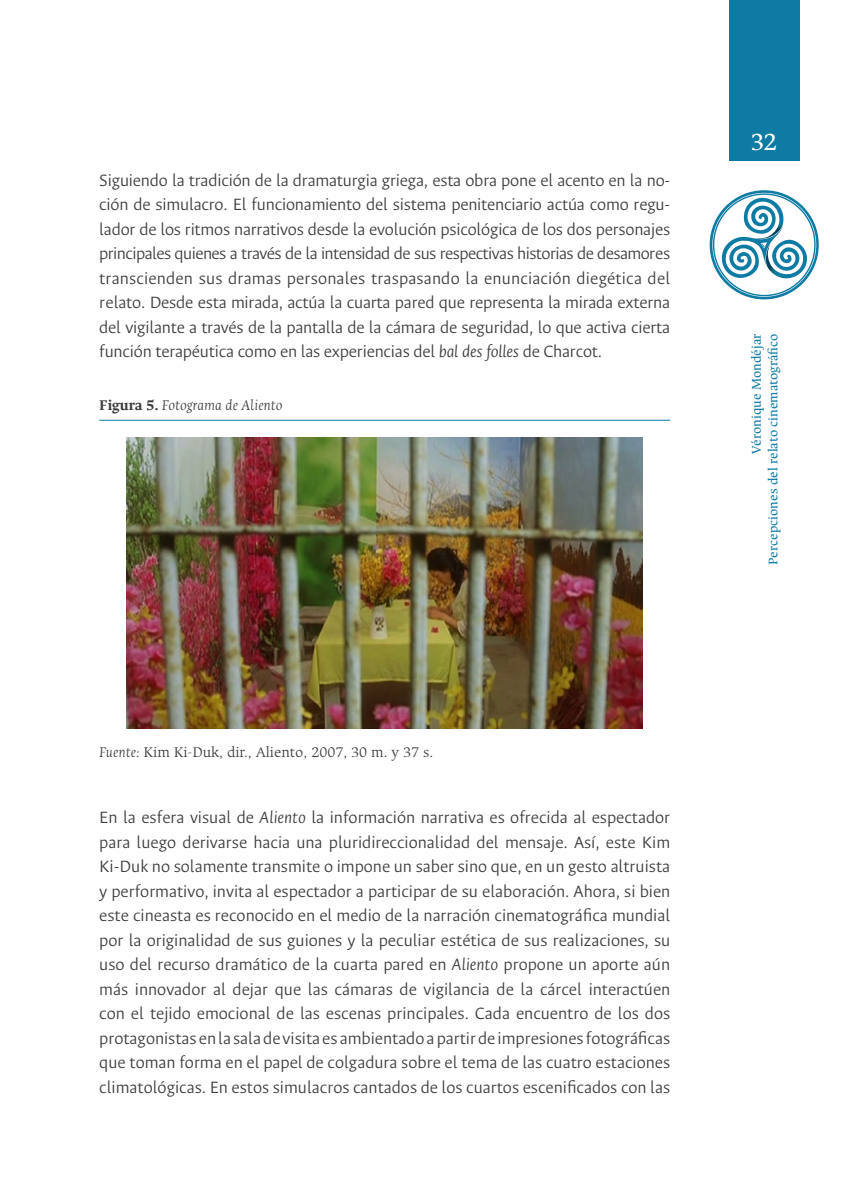
<style>
.page{position:relative;width:844px;height:1191px;background:#fff}
.page>*{position:absolute;margin:0;border:0;box-sizing:border-box;transform-origin:0 0}
.t1{font:26.25px "Ancizar Serif";color:#fff}
.t2{font:300 18.38px/24.5px "Ancizar Sans";letter-spacing:-.005em;color:#3c3c3b;text-align:justify}
.t3{font:300 15.75px "Ancizar Serif";color:#3c3c3b}
.t4{font:italic 300 15.75px "Ancizar Serif";color:#3c3c3b}
.t5{font:14px/16.8px "Ancizar Serif";color:#0e7aa4;text-align:right}
.s1{font-style:italic}
.s2{font-weight:700;font-style:normal}
</style>
<div class="page">
<div style="left:728px;top:0;width:71px;height:161px;background:#0e7ba4"></div>
<svg style="left:709px;top:190px;width:109px;height:109px"></svg>
<hr style="left:99px;top:420px;width:571px;height:1px;background:#0e7aa4">
<img style="left:126px;top:438px;width:516px;height:290px">
<p class="t2" style="left:99px;top:168px;width:572px">Siguiendo la tradición de la dramaturgia griega, esta obra pone el acento en la no&shy;ción de simulacro. El funcionamiento del sistema penitenciario actúa como regu&shy;lador de los ritmos narrativos desde la evolución psicológica de los dos personajes principales quienes a través de la intensidad de sus respectivas historias de desamores transcienden sus dramas personales traspasando la enunciación diegética del relato. Desde esta mirada, actúa la cuarta pared que representa la mirada externa del vigilante a través de la pantalla de la cámara de seguridad, lo que activa cierta función terapéutica como en las experiencias del <span class="s1">bal des folles</span> de Charcot.</p>
<p class="t4" style="left:99px;top:396px;width:185px"><span class="s2">Figura 5.</span> Fotograma de Aliento</p>
<p class="t3" style="left:99px;top:742px;width:335px"><span class="s1">Fuente:</span> Kim Ki-Duk, dir., Aliento, 2007, 30 m. y 37 s.</p>
<p class="t2" style="left:99px;top:805px;width:572px">En la esfera visual de <span class="s1">Aliento</span> la información narrativa es ofrecida al espectador para luego derivarse hacia una pluridireccionalidad del mensaje. Así, este Kim Ki-Duk no solamente transmite o impone un saber sino que, en un gesto altruista y performativo, invita al espectador a participar de su elaboración. Ahora, si bien este cineasta es reconocido en el medio de la narración cinematográfica mundial por la originalidad de sus guiones y la peculiar estética de sus realizaciones, su uso del recurso dramático de la cuarta pared en <span class="s1">Aliento</span> propone un aporte aún más innovador al dejar que las cámaras de vigilancia de la cárcel interactúen con el tejido emocional de las escenas principales. Cada encuentro de los dos protagonistas en la sala de visita es ambientado a partir de impresiones fotográficas que toman forma en el papel de colgadura sobre el tema de las cuatro estaciones climatológicas. En estos simulacros cantados de los cuartos escenificados con las</p>
<h1 class="t1" style="left:750px;top:126px;width:28px">32</h1>
<p class="t5" style="left:747px;top:564px;width:232px;rotate:-90deg">Véronique Mondéjar<br>Percepciones del relato cinematográfico</p>
</div>
